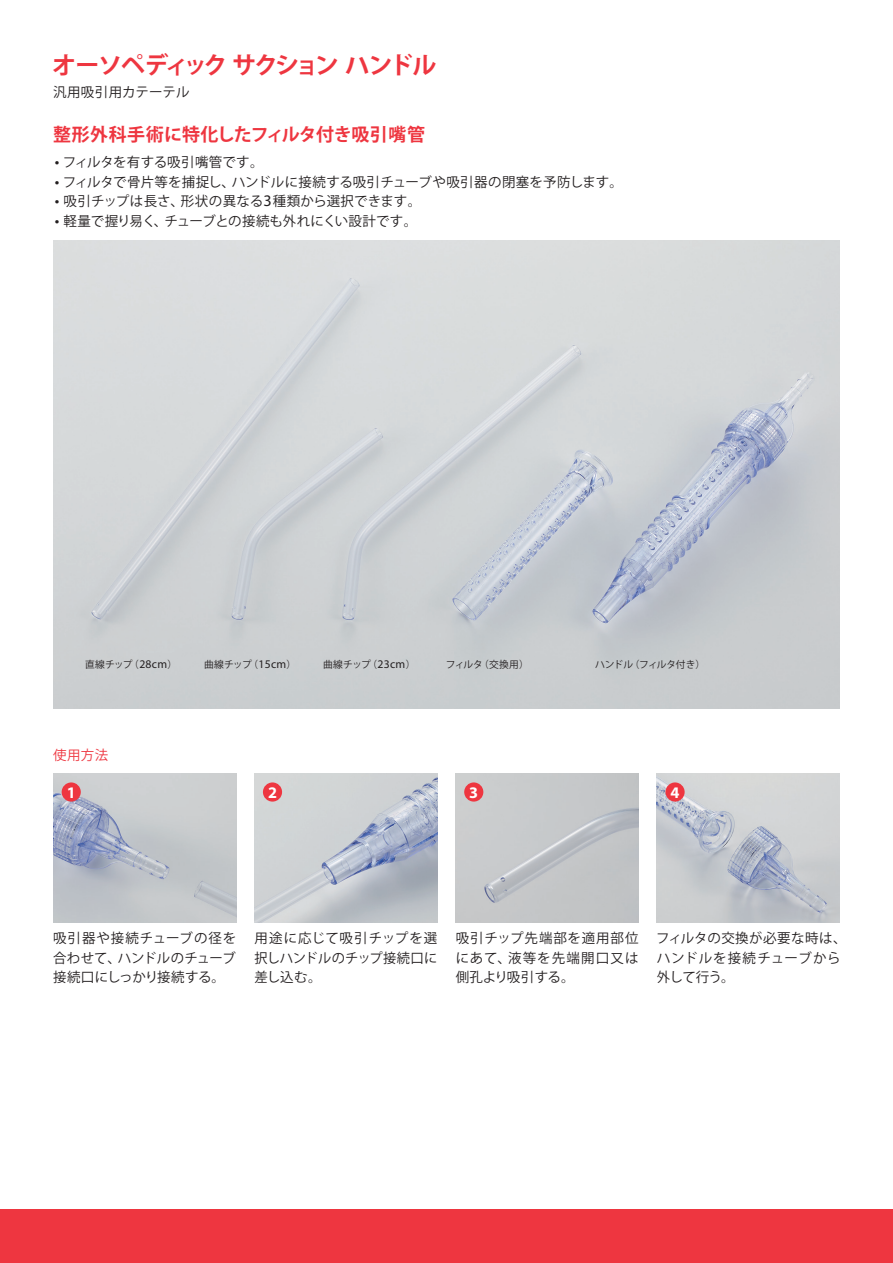
<style>
.page{position:relative;width:893px;height:1263px;background:#fff}
.page>*{position:absolute;margin:0;border:0;box-sizing:border-box;transform-origin:0 0}
.t1{font:700 24px "Koz Go Pro";letter-spacing:-.065em;color:#ee3640}
.t2{font:700 18px "Koz Go Pro";letter-spacing:.005em;color:#ee3640}
.t3{font:700 16.2px "Myriad Pro";color:#fff}
.t4{font:13.5px/19.5px "Koz Go Pro";letter-spacing:.03em;color:#231f20;text-align:justify}
.t5{font:13.5px "Koz Go Pro";letter-spacing:.01em;color:#231f20}
.t6{font:13.5px "Koz Go Pro";color:#231f20}
.t7{font:13.5px "Koz Go Pro";color:#ee3640}
.t8{font:9.75px "Koz Go Pro";letter-spacing:-.02em;color:#231f20}
.s1{font-family:"Myriad Pro";font-size:16.2px}
.s2{font-family:"Myriad Pro";font-size:11.7px}
</style>
<div class="page">
<div style="left:0;top:1210px;width:893px;height:53px;background:#ee3640"></div>
<img style="left:53px;top:240px;width:787px;height:468px">
<img style="left:53px;top:774px;width:183px;height:149px">
<img style="left:657px;top:774px;width:183px;height:149px">
<img style="left:456px;top:774px;width:183px;height:149px">
<img style="left:254px;top:774px;width:183px;height:149px">
<div style="left:62px;top:782px;width:19px;height:19px;background:#ee3640;border-radius:50%"></div>
<div style="left:263px;top:782px;width:19px;height:19px;background:#ee3640;border-radius:50%"></div>
<div style="left:464px;top:782px;width:19px;height:19px;background:#ee3640;border-radius:50%"></div>
<div style="left:665px;top:782px;width:20px;height:19px;background:#ee3640;border-radius:50%"></div>
<h1 class="t1" style="left:52px;top:50px;width:386px">オーソペディックサクションハンドル</h1>
<p class="t5" style="left:53px;top:83px;width:138px">汎用吸引用カテーテル</p>
<h2 class="t2" style="left:53px;top:123px;width:373px">整形外科手術に特化したフィルタ付き吸引嘴管</h2>
<p class="t6" style="left:55px;top:153px;width:210px"><span class="s1">•</span> フィルタを有する吸引嘴管です。</p>
<p class="t5" style="left:55px;top:173px;width:570px"><span class="s1">•</span> フィルタで骨片等を捕捉し、ハンドルに接続する吸引チューブや吸引器の閉塞を予防します。</p>
<p class="t4" style="left:55px;top:192px;width:368px"><span class="s1">•</span> 吸引チップは長さ、形状の異なる<span class="s1">3</span>種類から選択できます。</p>
<p class="t6" style="left:55px;top:212px;width:364px"><span class="s1">•</span> 軽量で握り易く、チューブとの接続も外れにくい設計です。</p>
<p class="t8" style="left:85px;top:658px;width:94px">直線チップ（<span class="s2">28cm</span>）</p>
<p class="t8" style="left:204px;top:658px;width:94px">曲線チップ（<span class="s2">15cm</span>）</p>
<p class="t8" style="left:323px;top:658px;width:94px">曲線チップ（<span class="s2">23cm</span>）</p>
<p class="t8" style="left:446px;top:658px;width:84px">フィルタ（交換用）</p>
<p class="t8" style="left:595px;top:658px;width:111px">ハンドル（フィルタ付き）</p>
<p class="t7" style="left:53px;top:747px;width:57px">使用方法</p>
<p class="t3" style="left:67px;top:781px;width:10px">1</p>
<p class="t3" style="left:268px;top:781px;width:10px">2</p>
<p class="t3" style="left:469px;top:781px;width:10px">3</p>
<p class="t3" style="left:671px;top:781px;width:10px">4</p>
<p class="t4" style="left:53px;top:929px;width:185px">吸引器や接続チューブの径を合わせて、ハンドルのチューブ接続口にしっかり接続する。</p>
<p class="t4" style="left:254px;top:929px;width:184px">用途に応じて吸引チップを選択しハンドルのチップ接続口に差し込む。</p>
<p class="t4" style="left:456px;top:929px;width:184px">吸引チップ先端部を適用部位にあて、液等を先端開口又は側孔より吸引する。</p>
<p class="t4" style="left:656px;top:929px;width:192px;text-align:left">フィルタの交換が必要な時は、ハンドルを接続チューブから外して行う。</p>
</div>
